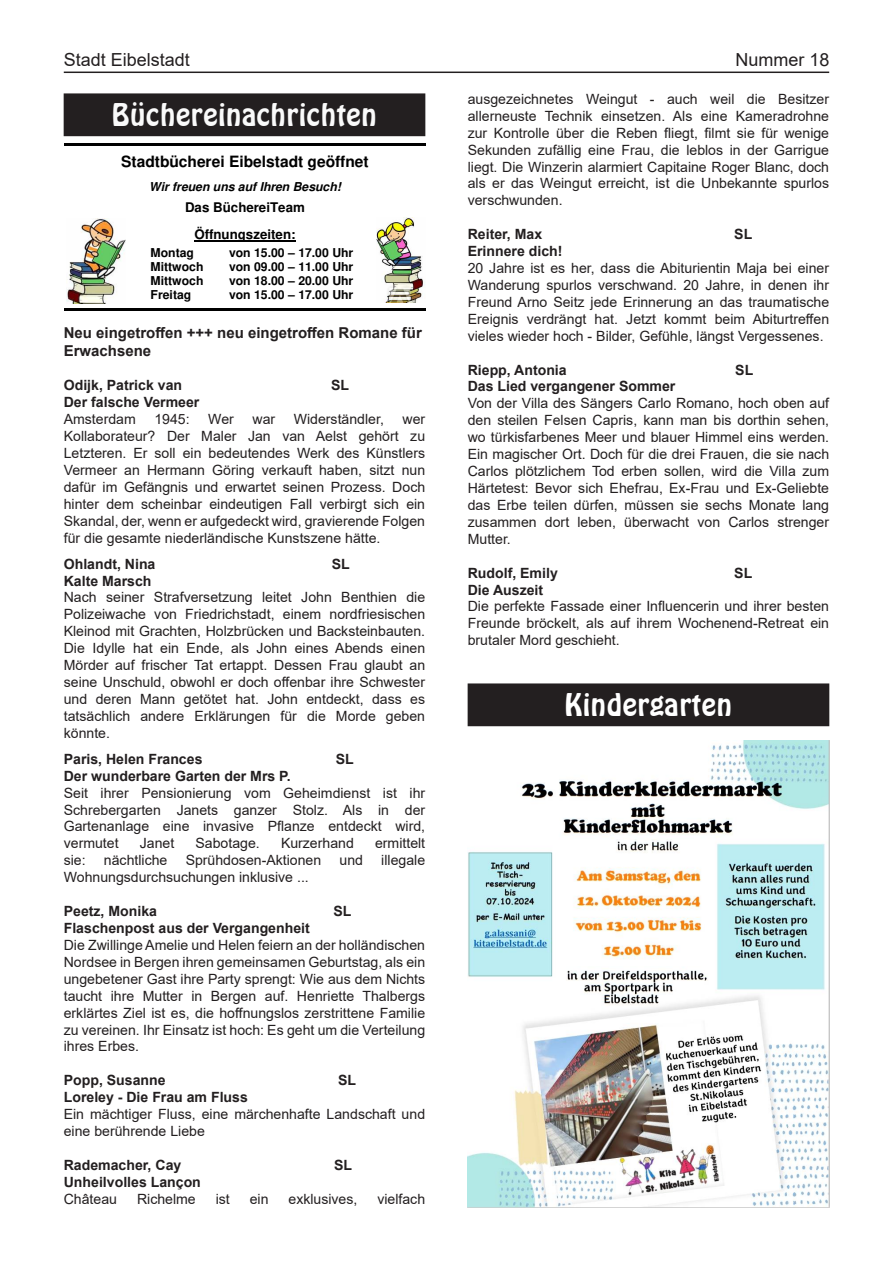
<style>
.page{position:relative;width:893px;height:1263px;background:#fff}
.page>*{position:absolute;margin:0;border:0;box-sizing:border-box;transform-origin:0 0}
.t1{font:30px "Hobo BT";color:#fafafa}
.t2{font:30px "Hobo BT";color:#fff}
.t3{font:18px "Arial";color:#231f20}
.t4{font:700 15.6px "Helvetica";color:#000}
.t5{font:700 15px/18px "Arial";color:#231f20}
.t6{font:14.1px/17px "Arial";color:#231f20;text-align:justify}
.t7{font:700 14.1px "Arial";color:#231f20}
.t8{font:700 13.35px/27.2px "Helvetica";color:#000;text-align:center}
.t9{font:700 12.3px "Helvetica";color:#000}
.t10{font:italic 700 12.3px "Helvetica";color:#000}
</style>
<div class="page">
<hr style="left:64px;top:72px;width:765px;height:1px;background:#231f20">
<div style="left:64px;top:94px;width:361px;height:42px;background:#231f20"></div>
<hr style="left:64px;top:144px;width:361px;height:1px;background:#000">
<hr style="left:64px;top:145px;width:361px;height:1px;background:#000">
<hr style="left:64px;top:146px;width:361px;height:1px;background:#000">
<hr style="left:194px;top:240px;width:102px;height:2px;background:#000">
<hr style="left:64px;top:310px;width:361px;height:1px;background:#000">
<hr style="left:64px;top:309px;width:361px;height:1px;background:#000">
<hr style="left:64px;top:308px;width:361px;height:1px;background:#000">
<img style="left:377px;top:218px;width:48px;height:84px">
<img style="left:67px;top:218px;width:59px;height:85px">
<div style="left:468px;top:684px;width:361px;height:42px;background:#231f20"></div>
<img style="left:468px;top:741px;width:361px;height:467px">
<p class="t3" style="left:64px;top:48px;width:128px">Stadt Eibelstadt</p>
<p class="t3" style="left:735px;top:48px;width:96px">Nummer 18</p>
<h1 class="t1" style="left:112px;top:97px;width:267px">Büchereinachrichten</h1>
<p class="t4" style="left:121px;top:153px;width:249px">Stadtbücherei Eibelstadt geöffnet</p>
<p class="t10" style="left:149px;top:179px;width:193px">Wir freuen uns auf Ihren Besuch!</p>
<p class="t8" style="left:185px;top:194px;width:121px">Das BüchereiTeam<br>Öffnungszeiten:</p>
<p class="t9" style="left:151px;top:246px;width:45px">Montag</p>
<p class="t9" style="left:229px;top:246px;width:126px">von 15.00 – 17.00 Uhr</p>
<p class="t9" style="left:151px;top:260px;width:54px">Mittwoch</p>
<p class="t9" style="left:229px;top:260px;width:126px">von 09.00 – 11.00 Uhr</p>
<p class="t9" style="left:151px;top:274px;width:54px">Mittwoch</p>
<p class="t9" style="left:229px;top:274px;width:126px">von 18.00 – 20.00 Uhr</p>
<p class="t9" style="left:151px;top:288px;width:42px">Freitag</p>
<p class="t9" style="left:229px;top:288px;width:126px">von 15.00 – 17.00 Uhr</p>
<p class="t5" style="left:64px;top:324px;width:360px">Neu eingetroffen +++ neu eingetroffen Romane für<br>Erwachsene</p>
<p class="t7" style="left:64px;top:375px;width:120px">Odijk, Patrick van</p>
<p class="t7" style="left:331px;top:375px;width:20px">SL</p>
<p class="t7" style="left:64px;top:392px;width:137px">Der falsche Vermeer</p>
<p class="t6" style="left:64px;top:411px;width:74px">Amsterdam</p>
<p class="t6" style="left:154px;top:411px;width:37px">1945:</p>
<p class="t6" style="left:208px;top:411px;width:27px">Wer</p>
<p class="t6" style="left:252px;top:411px;width:24px">war</p>
<p class="t6" style="left:294px;top:411px;width:92px">Widerständler,</p>
<p class="t6" style="left:468px;top:90px;width:363px">ausgezeichnetes Weingut - auch weil die Besitzer allerneuste Technik einsetzen. Als eine Kameradrohne zur Kontrolle über die Reben fliegt, filmt sie für wenige Sekunden zufällig eine Frau, die leblos in der Garrigue liegt. Die Winzerin alarmiert Capitaine Roger Blanc, doch als er das Weingut erreicht, ist die Unbekannte spurlos verschwunden.</p>
<p class="t7" style="left:468px;top:224px;width:76px">Reiter, Max</p>
<p class="t7" style="left:734px;top:224px;width:20px">SL</p>
<p class="t7" style="left:468px;top:241px;width:96px">Erinnere dich!</p>
<p class="t6" style="left:468px;top:259px;width:363px">20 Jahre ist es her, dass die Abiturientin Maja bei einer Wanderung spurlos verschwand. 20 Jahre, in denen ihr Freund Arno Seitz jede Erinnerung an das traumatische Ereignis verdrängt hat. Jetzt kommt beim Abiturtreffen vieles wieder hoch - Bilder, Gefühle, längst Vergessenes.</p>
<p class="t7" style="left:468px;top:360px;width:100px">Riepp, Antonia</p>
<p class="t7" style="left:735px;top:360px;width:20px">SL</p>
<p class="t7" style="left:468px;top:377px;width:209px">Das Lied vergangener Sommer</p>
<p class="t6" style="left:468px;top:395px;width:363px">Von der Villa des Sängers Carlo Romano, hoch oben auf den steilen Felsen Capris, kann man bis dorthin sehen, wo türkisfarbenes Meer und blauer Himmel eins werden.<br>Ein magischer Ort. Doch für die drei Frauen, die sie nach Carlos plötzlichem Tod erben sollen, wird die Villa zum Härtetest: Bevor sich Ehefrau, Ex-Frau und Ex-Geliebte das Erbe teilen dürfen, müssen sie sechs Monate lang zusammen dort leben, überwacht von Carlos strenger Mutter.</p>
<p class="t7" style="left:468px;top:563px;width:92px">Rudolf, Emily</p>
<p class="t7" style="left:734px;top:563px;width:20px">SL</p>
<p class="t7" style="left:468px;top:580px;width:77px">Die Auszeit</p>
<p class="t6" style="left:468px;top:598px;width:363px">Die perfekte Fassade einer Influencerin und ihrer besten Freunde bröckelt, als auf ihrem Wochenend-Retreat ein brutaler Mord geschieht.</p>
<p class="t6" style="left:64px;top:411px;width:363px;text-indent:339px">wer Kollaborateur? Der Maler Jan van Aelst gehört zu Letzteren. Er soll ein bedeutendes Werk des Künstlers Vermeer an Hermann Göring verkauft haben, sitzt nun dafür im Gefängnis und erwartet seinen Prozess. Doch hinter dem scheinbar eindeutigen Fall verbirgt sich ein Skandal, der, wenn er aufgedeckt wird, gravierende Folgen für die gesamte niederländische Kunstszene hätte.</p>
<p class="t7" style="left:64px;top:554px;width:93px">Ohlandt, Nina</p>
<p class="t7" style="left:332px;top:554px;width:20px">SL</p>
<p class="t7" style="left:64px;top:571px;width:89px">Kalte Marsch</p>
<p class="t6" style="left:64px;top:589px;width:363px">Nach seiner Strafversetzung leitet John Benthien die Polizeiwache von Friedrichstadt, einem nordfriesischen Kleinod mit Grachten, Holzbrücken und Backsteinbauten.<br>Die Idylle hat ein Ende, als John eines Abends einen Mörder auf frischer Tat ertappt. Dessen Frau glaubt an seine Unschuld, obwohl er doch offenbar ihre Schwester und deren Mann getötet hat. John entdeckt, dass es tatsächlich andere Erklärungen für die Morde geben könnte.</p>
<p class="t7" style="left:64px;top:749px;width:140px">Paris, Helen Frances</p>
<p class="t7" style="left:336px;top:749px;width:20px">SL</p>
<p class="t7" style="left:64px;top:766px;width:228px">Der wunderbare Garten der Mrs P.</p>
<p class="t6" style="left:64px;top:784px;width:363px">Seit ihrer Pensionierung vom Geheimdienst ist ihr Schrebergarten Janets ganzer Stolz. Als in der Gartenanlage eine invasive Pflanze entdeckt wird, vermutet</p>
<h1 class="t2" style="left:565px;top:687px;width:169px">Kindergarten</h1>
<p class="t6" style="left:140px;top:835px;width:36px">Janet</p>
<p class="t6" style="left:196px;top:835px;width:66px">Sabotage.</p>
<p class="t6" style="left:281px;top:835px;width:74px">Kurzerhand</p>
<p class="t6" style="left:375px;top:835px;width:52px">ermittelt</p>
<p class="t6" style="left:64px;top:852px;width:23px">sie:</p>
<p class="t6" style="left:104px;top:852px;width:65px">nächtliche</p>
<p class="t6" style="left:186px;top:852px;width:137px">Sprühdosen-Aktionen</p>
<p class="t6" style="left:339px;top:852px;width:25px">und</p>
<p class="t6" style="left:381px;top:852px;width:45px">illegale</p>
<p class="t6" style="left:64px;top:869px;width:247px">Wohnungsdurchsuchungen inklusive ...</p>
<p class="t7" style="left:64px;top:901px;width:95px">Peetz, Monika</p>
<p class="t7" style="left:333px;top:901px;width:20px">SL</p>
<p class="t7" style="left:64px;top:918px;width:248px">Flaschenpost aus der Vergangenheit</p>
<p class="t6" style="left:64px;top:936px;width:363px">Die Zwillinge Amelie und Helen feiern an der holländischen Nordsee in Bergen ihren gemeinsamen Geburtstag, als ein ungebetener Gast ihre Party sprengt: Wie aus dem Nichts taucht ihre Mutter in Bergen auf. Henriette Thalbergs erklärtes Ziel ist es, die hoffnungslos zerstrittene Familie zu vereinen. Ihr Einsatz ist hoch: Es geht um die Verteilung ihres Erbes.</p>
<p class="t7" style="left:64px;top:1070px;width:103px">Popp, Susanne</p>
<p class="t7" style="left:338px;top:1070px;width:20px">SL</p>
<p class="t7" style="left:64px;top:1087px;width:186px">Loreley - Die Frau am Fluss</p>
<p class="t6" style="left:64px;top:1105px;width:363px">Ein mächtiger Fluss, eine märchenhafte Landschaft und eine berührende Liebe</p>
<p class="t7" style="left:64px;top:1155px;width:119px">Rademacher, Cay</p>
<p class="t7" style="left:334px;top:1155px;width:20px">SL</p>
<p class="t7" style="left:64px;top:1172px;width:139px">Unheilvolles Lançon</p>
<p class="t6" style="left:64px;top:1190px;width:55px">Château</p>
<p class="t6" style="left:137px;top:1190px;width:60px">Richelme</p>
<p class="t6" style="left:216px;top:1190px;width:16px">ist</p>
<p class="t6" style="left:250px;top:1190px;width:20px">ein</p>
<p class="t6" style="left:288px;top:1190px;width:70px">exklusives,</p>
<p class="t6" style="left:377px;top:1190px;width:49px">vielfach</p>
</div>
